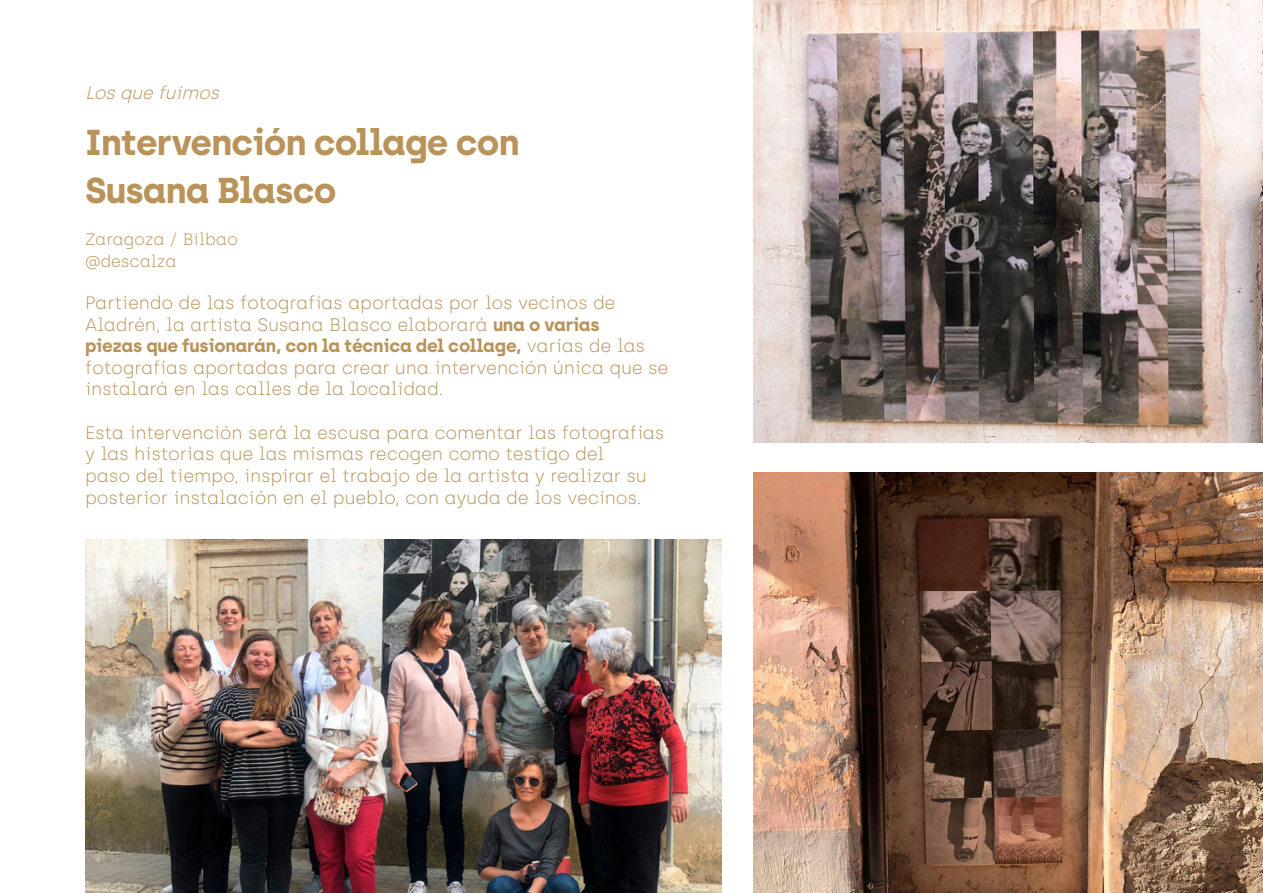
<style>
.page{position:relative;width:1263px;height:893px;background:#fff}
.page>*{position:absolute;margin:0;border:0;box-sizing:border-box;transform-origin:0 0}
.t1{font:700 36px/48px "Archia";letter-spacing:-.025em;color:#b9935a}
.t2{font:100 18px/21.6px "Archia";letter-spacing:-.015em;color:#b9935a}
.t3{font:italic 100 18px "Archia";color:#b9935a}
.t4{font:100 16.5px "Archia";letter-spacing:-.015em;color:#b9935a}
.s1{font-weight:700}
</style>
<div class="page">
<img style="left:753px;top:0;width:510px;height:442px">
<img style="left:753px;top:472px;width:510px;height:421px">
<img style="left:85px;top:540px;width:637px;height:353px">
<p class="t3" style="left:85px;top:82px;width:141px">Losque fuimos</p>
<p class="t1" style="left:85px;top:117px;width:436px">Intervención collage con<br>Susana Blasco</p>
<p class="t4" style="left:85px;top:229px;width:154px">Zaragoza / Bilbao</p>
<p class="t4" style="left:85px;top:252px;width:93px">@descalza</p>
<p class="t2" style="left:85px;top:292px;width:585px">Partiendo de las fotografías aportadas por los vecinos de Aladrén, la artista Susana Blasco elaborará <span class="s1">una o varias<br>piezas que fusionarán, con la técnica del collage,</span> varias de las fotografías aportadas para crear una intervención única que se instalará en las calles de la localidad.</p>
<p class="t2" style="left:85px;top:422px;width:581px">Esta intervención será la escusa para comentar las fotografías y las historias que las mismas recogen como testigo del<br>paso del tiempo, inspirar el trabajo de la artista y realizar su posterior instalación en el pueblo, con ayuda de los vecinos.</p>
</div>
